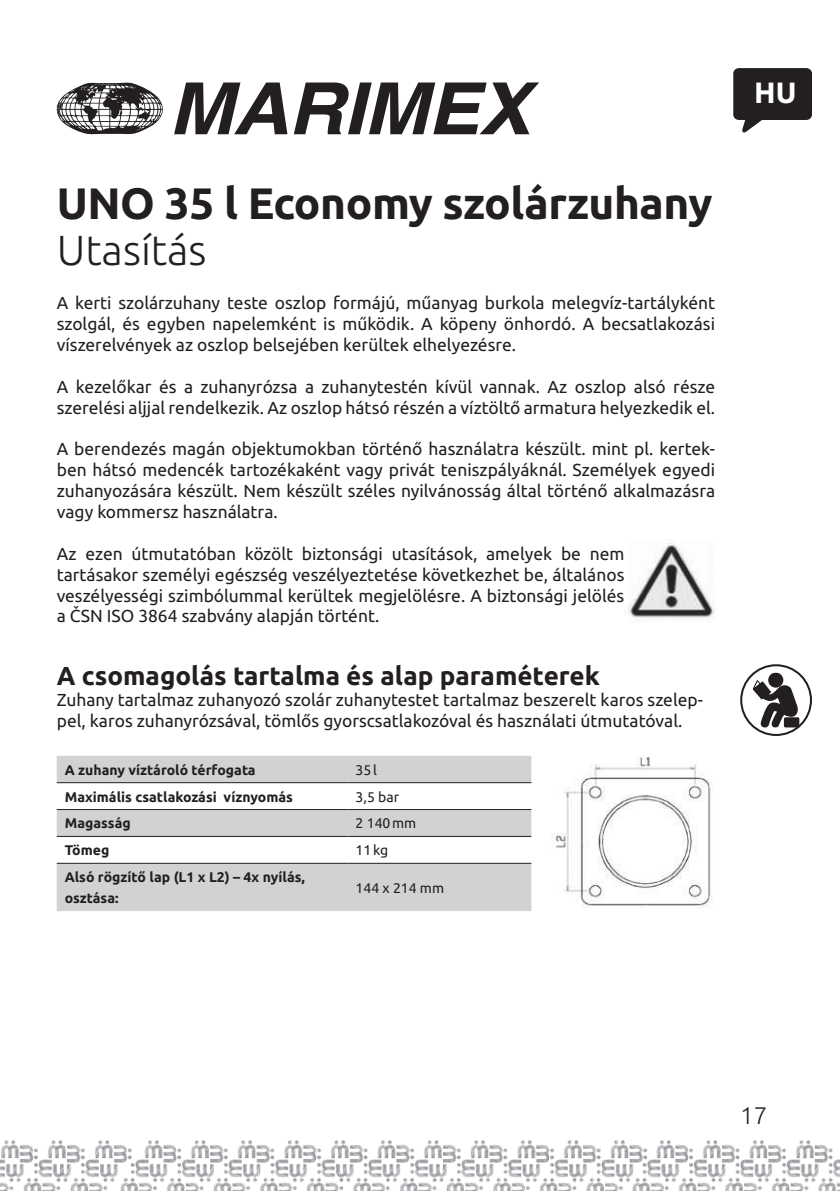
<style>
.page{position:relative;width:840px;height:1191px;background:#fff}
.page>*{position:absolute;margin:0;border:0;box-sizing:border-box;transform-origin:0 0}
.t1{font:700 44px "Ubuntu";letter-spacing:-.01em;color:#231f20}
.t2{font:300 42px "Ubuntu";color:#231f20}
.t3{font:700 29.4px "Ubuntu";color:#fff}
.t4{font:700 26px "Ubuntu";color:#231f20}
.t5{font:300 24px "Ubuntu";color:#231f20}
.t6{font:17.4px/20.8px "Ubuntu";color:#231f20;text-align:justify}
.t7{font:700 14px/20.8px "Ubuntu";color:#231f20}
.t8{font:14px "Ubuntu";color:#231f20}
</style>
<div class="page">
<img style="left:159px;top:1140px;width:431px;height:51px">
<img style="left:0;top:1140px;width:159px;height:51px">
<img style="left:590px;top:1140px;width:249px;height:51px">
<svg style="left:174px;top:82px;width:113px;height:52px"></svg>
<svg style="left:294px;top:82px;width:245px;height:52px"></svg>
<svg style="left:57px;top:82px;width:106px;height:52px"></svg>
<svg style="left:57px;top:756px;width:474px;height:155px;fill:#d1d2d4"></svg>
<hr style="left:347px;top:782px;width:184px;height:1px;background:#231f20">
<hr style="left:347px;top:809px;width:184px;height:1px;background:#231f20">
<hr style="left:347px;top:836px;width:184px;height:1px;background:#231f20">
<hr style="left:347px;top:862px;width:184px;height:1px;background:#231f20">
<hr style="left:57px;top:782px;width:290px;height:1px;background:#231f20">
<hr style="left:57px;top:809px;width:290px;height:1px;background:#231f20">
<hr style="left:57px;top:836px;width:290px;height:1px;background:#231f20">
<hr style="left:57px;top:862px;width:290px;height:1px;background:#231f20">
<img style="left:628px;top:539px;width:86px;height:79px">
<svg style="left:767px;top:672px;width:15px;height:15px"></svg>
<div style="left:783px;top:717px;width:16px;height:10px;background:#231f20;border-radius:2px"></div>
<svg style="left:752px;top:680px;width:45px;height:47px"></svg>
<div style="left:739px;top:664px;width:72px;height:72px;border:2px solid #231f20;border-radius:50%"></div>
<svg style="left:733px;top:68px;width:79px;height:65px"></svg>
<img style="left:551px;top:756px;width:162px;height:153px">
<h1 class="t1" style="left:57px;top:176px;width:656px">UNO 35 l Economy szolárzuhany</h1>
<h2 class="t2" style="left:57px;top:224px;width:151px">Utasítás</h2>
<p class="t6" style="left:57px;top:292px;width:659px">A kerti szolárzuhany teste oszlop formájú, műanyag burkola melegvíz-tartályként szolgál, és egyben napelemként is működik. A köpeny önhordó. A becsatlakozási víszerelvények az oszlop belsejében kerültek elhelyezésre.</p>
<p class="t6" style="left:57px;top:375px;width:659px">A kezelőkar és a zuhanyrózsa a zuhanytestén kívül vannak. Az oszlop alsó része szerelési aljjal rendelkezik. Az oszlop hátsó részén a víztöltő armatura helyezkedik el.</p>
<p class="t6" style="left:57px;top:438px;width:659px">A berendezés magán objektumokban történő használatra készült. mint pl. kertek&shy;ben hátsó medencék tartozékaként vagy privát teniszpályáknál. Személyek egyedi zuhanyozására készült. Nem készült széles nyilvánosság által történő alkalmazásra vagy kommersz használatra.</p>
<p class="t6" style="left:57px;top:542px;width:569px">Az ezen útmutatóban közölt biztonsági utasítások, amelyek be nem tartásakor személyi egészség veszélyeztetése következhet be, általános veszélyességi szimbólummal kerültek megjelölésre. A biztonsági jelölés a ČSN ISO 3864 szabvány alapján történt.</p>
<h3 class="t4" style="left:57px;top:660px;width:544px">A csomagolás tartalma és alap paraméterek</h3>
<p class="t6" style="left:57px;top:689px;width:647px">Zuhany tartalmaz zuhanyozó szolár zuhanytestet tartalmaz beszerelt karos szelep&shy;pel, karos zuhanyrózsával, tömlős gyorscsatlakozóval és használati útmutatóval.</p>
<p class="t7" style="left:65px;top:759px;width:192px">A zuhany víztároló térfogata</p>
<p class="t8" style="left:355px;top:761px;width:23px">35l</p>
<p class="t7" style="left:65px;top:786px;width:230px">Maximális csatlakozási víznyomás</p>
<p class="t8" style="left:355px;top:788px;width:45px">3,5 bar</p>
<p class="t7" style="left:65px;top:813px;width:67px">Magasság</p>
<p class="t8" style="left:355px;top:815px;width:62px">2 140mm</p>
<p class="t7" style="left:65px;top:839px;width:46px">Tömeg</p>
<p class="t8" style="left:355px;top:842px;width:34px">11kg</p>
<p class="t7" style="left:65px;top:866px;width:242px">Alsó rögzítő lap (L1 x L2) – 4x nyílás, osztása:</p>
<p class="t8" style="left:355px;top:879px;width:90px">144 x 214 mm</p>
<h3 class="t3" style="left:753px;top:75px;width:44px">HU</h3>
<h3 class="t5" style="left:739px;top:1101px;width:29px">17</h3>
</div>
